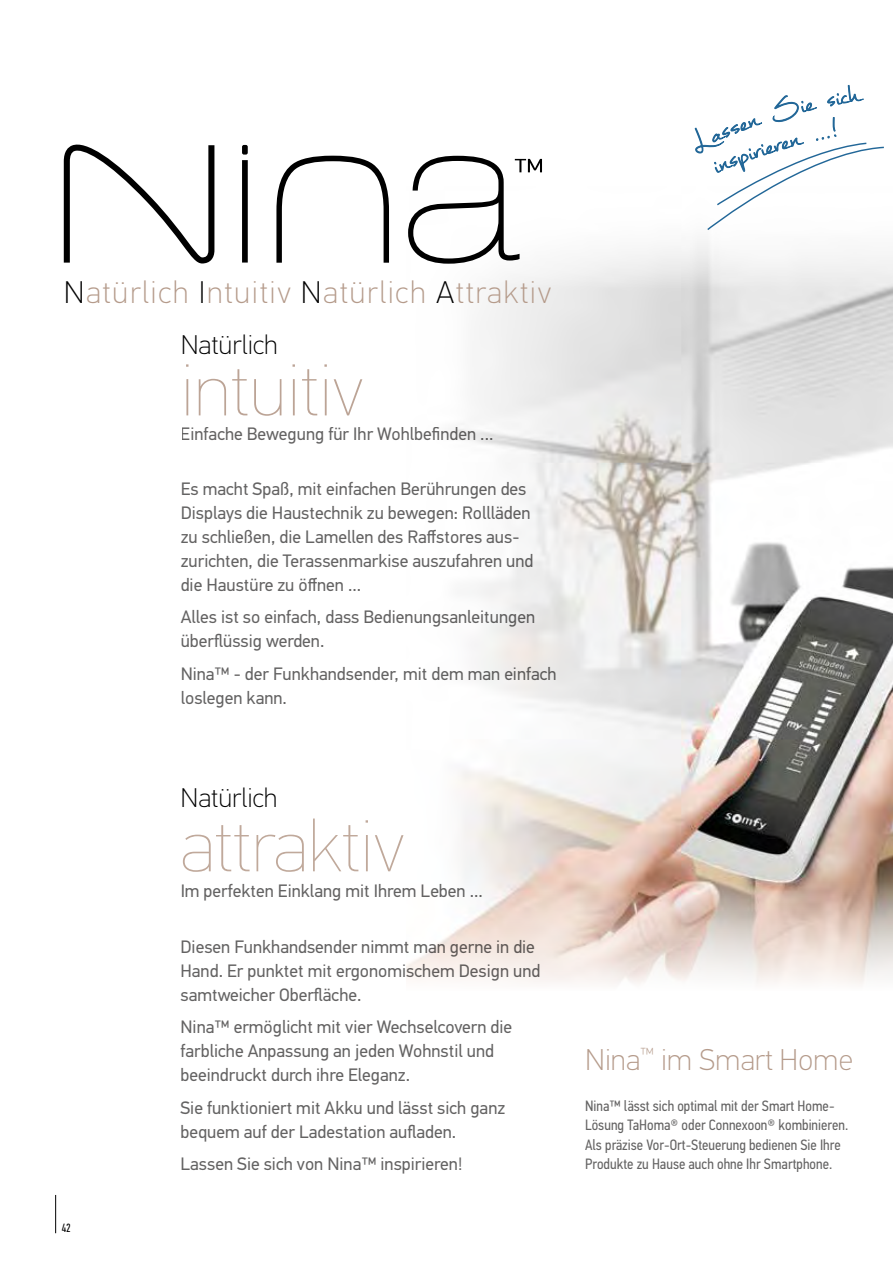
<style>
.page{position:relative;width:893px;height:1263px;background:#fff}
.page>*{position:absolute;margin:0;border:0;box-sizing:border-box;transform-origin:0 0}
.t1{font:100 73.2px "PF Din Text Pro";color:#c0a99b}
.t2{font:100 73.2px "PF Din Text Pro";color:#bca496}
.t3{font:100 31.35px "PF Din Text Pro";letter-spacing:.05em;color:#b59b8b}
.t4{font:100 30px "PF Din Text Pro";color:#b59b8b}
.t5{font:100 27px "PF Din Text Pro";color:#000}
.t6{font:18px/24px "PF Din Text Pro";color:#646363}
.t7{font:15px/19.5px "PF Din Text Cond Pro";color:#646363}
.t8{font:12px "PF Din Text Comp Pro";color:#000}
.s1{color:#000}
</style>
<div class="page">
<img style="left:451px;top:241px;width:442px;height:641px">
<svg style="left:406px;top:882px;width:487px;height:102px"></svg>
<div style="left:242px;top:145px;width:6px;height:10px;background:#000;border-radius:2px"></div>
<svg style="left:276px;top:156px;width:113px;height:107px"></svg>
<svg style="left:242px;top:160px;width:6px;height:103px"></svg>
<svg style="left:64px;top:144px;width:150px;height:119px"></svg>
<svg style="left:408px;top:156px;width:134px;height:108px"></svg>
<hr style="left:55px;top:1195px;width:1px;height:38px;background:#000">
<svg style="left:695px;top:85px;width:189px;height:145px"></svg>
<h2 class="t3" style="left:64px;top:275px;width:489px"><span class="s1">N</span>atürlich <span class="s1">I</span>ntuitiv <span class="s1">N</span>atürlich <span class="s1">A</span>ttraktiv</h2>
<h3 class="t5" style="left:181px;top:329px;width:99px">Natürlich</h3>
<h1 class="t2" style="left:181px;top:349px;width:185px">intuitiv</h1>
<p class="t6" style="left:181px;top:422px;width:314px">Einfache Bewegung für Ihr Wohlbefinden ...</p>
<p class="t6" style="left:181px;top:477px;width:354px">Es macht Spaß, mit einfachen Berührungen des Displays die Haustechnik zu bewegen: Rollläden zu schließen, die Lamellen des Raffstores aus&shy;zurichten, die Terassenmarkise auszufahren und die Haustüre zu öffnen ...</p>
<p class="t6" style="left:181px;top:605px;width:356px">Alles ist so einfach, dass Bedienungsanleitungen überflüssig werden.</p>
<p class="t6" style="left:181px;top:662px;width:377px">Nina™ - der Funkhandsender, mit dem man einfach loslegen kann.</p>
<p class="t8" style="left:62px;top:1221px;width:11px">42</p>
<h3 class="t5" style="left:181px;top:783px;width:99px">Natürlich</h3>
<h1 class="t1" style="left:181px;top:804px;width:226px">attraktiv</h1>
<p class="t6" style="left:181px;top:879px;width:304px">Im perfekten Einklang mit Ihrem Leben ...</p>
<p class="t6" style="left:181px;top:935px;width:361px">Diesen Funkhandsender nimmt man gerne in die<br>Hand. Er punktet mit ergonomischem Design und samtweicher Oberfläche.</p>
<p class="t6" style="left:181px;top:1015px;width:333px">Nina™ ermöglicht mit vier Wechselcovern die farbliche Anpassung an jeden Wohnstil und beeindruckt durch ihre Eleganz.</p>
<p class="t6" style="left:181px;top:1096px;width:326px">Sie funktioniert mit Akku und lässt sich ganz bequem auf der Ladestation aufladen.</p>
<p class="t6" style="left:181px;top:1152px;width:283px">Lassen Sie sich von Nina™ inspirieren!</p>
<h3 class="t4" style="left:585px;top:1042px;width:269px">Nina<sup>™</sup> im Smart Home</h3>
<p class="t7" style="left:585px;top:1096px;width:265px">Nina™ lässt sich optimal mit der Smart Home-Lösung TaHoma® oder Connexoon® kombinieren.<br>Als präzise Vor-Ort-Steuerung bedienen Sie Ihre Produkte zu Hause auch ohne Ihr Smartphone.</p>
</div>
